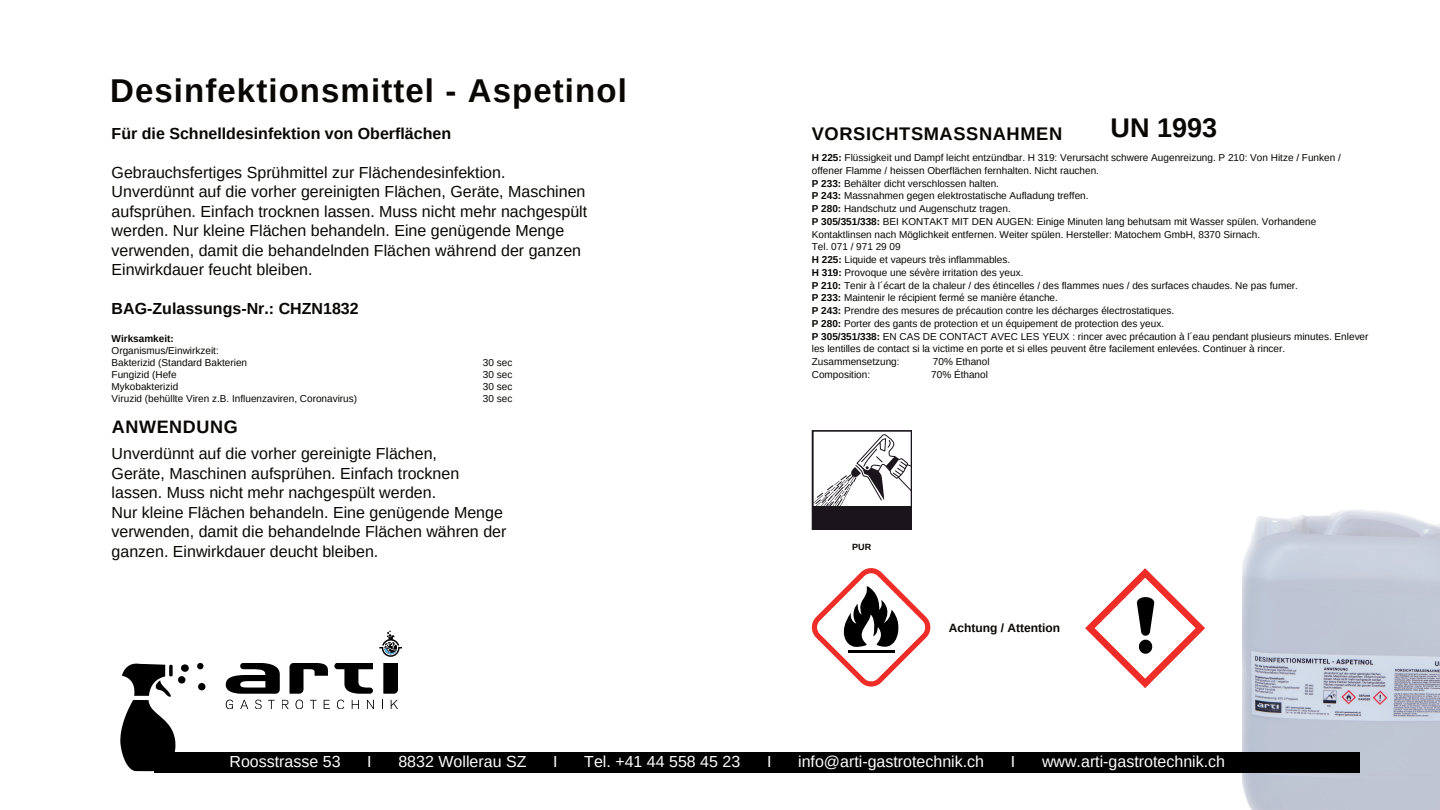
<style>
.page{position:relative;width:1440px;height:810px;background:#fff}
.page>*{position:absolute;margin:0;border:0;box-sizing:border-box;transform-origin:0 0}
.t1{font:700 33px "Arimo";letter-spacing:.035em;color:#080704}
.t2{font:700 27px "Arimo";color:#080704}
.t3{font:700 18.3px "Arimo";letter-spacing:.03em;color:#080704}
.t4{font:700 18px "Arimo";letter-spacing:.035em;color:#080704}
.t5{font:16px/19.5px "Arimo";color:#080704}
.t6{font:16px "Arimo";color:#fdfdfd}
.t7{font:700 16px "Arimo";color:#080704}
.t8{font:700 12px "Arimo";color:#080704}
.t9{font:10px/12.8px "Arimo";color:#080704}
.t10{font:700 10px "Arimo";color:#080704}
.t11{font:700 9px "Arimo";color:#080704}
.s1{font-weight:700}
</style>
<div class="page">
<svg style="left:226px;top:700px;width:7px;height:9px"></svg>
<svg style="left:240px;top:700px;width:8px;height:9px"></svg>
<svg style="left:255px;top:700px;width:7px;height:9px"></svg>
<svg style="left:226px;top:663px;width:54px;height:31px"></svg>
<svg style="left:268px;top:700px;width:7px;height:9px"></svg>
<svg style="left:282px;top:700px;width:7px;height:9px"></svg>
<svg style="left:295px;top:700px;width:8px;height:9px"></svg>
<svg style="left:310px;top:700px;width:7px;height:9px"></svg>
<svg style="left:290px;top:663px;width:38px;height:31px"></svg>
<svg style="left:324px;top:700px;width:6px;height:9px"></svg>
<svg style="left:337px;top:700px;width:7px;height:9px"></svg>
<svg style="left:352px;top:700px;width:7px;height:9px"></svg>
<svg style="left:334px;top:663px;width:39px;height:31px"></svg>
<svg style="left:367px;top:700px;width:7px;height:9px"></svg>
<img style="left:1242px;top:510px;width:198px;height:300px">
<div style="left:154px;top:752px;width:1206px;height:21px;background:#000"></div>
<svg style="left:383px;top:663px;width:15px;height:31px"></svg>
<svg style="left:391px;top:700px;width:7px;height:9px"></svg>
<svg style="left:379px;top:631px;width:23px;height:26px"></svg>
<svg style="left:120px;top:663px;width:86px;height:108px"></svg>
<svg style="left:812px;top:430px;width:100px;height:100px"></svg>
<svg style="left:812px;top:568px;width:119px;height:119px"></svg>
<svg style="left:1085px;top:568px;width:120px;height:120px"></svg>
<h1 class="t1" style="left:110px;top:68px;width:518px">Desinfektionsmittel - Aspetinol</h1>
<h3 class="t7" style="left:112px;top:122px;width:341px">Für die Schnelldesinfektion von Oberflächen</h3>
<p class="t5" style="left:112px;top:163px;width:477px">Gebrauchsfertiges Sprühmittel zur Flächendesinfektion.<br>Unverdünnt auf die vorher gereinigten Flächen, Geräte, Maschinen aufsprühen. Einfach trocknen lassen. Muss nicht mehr nachgespült werden. Nur kleine Flächen behandeln. Eine genügende Menge verwenden, damit die behandelnden Flächen während der ganzen Einwirkdauer feucht bleiben.</p>
<h3 class="t7" style="left:112px;top:298px;width:249px">BAG-Zulassungs-Nr.: CHZN1832</h3>
<p class="t10" style="left:112px;top:331px;width:64px">Wirksamkeit:</p>
<p class="t9" style="left:112px;top:344px;width:247px;line-height:12px">Organismus/Einwirkzeit:<br>Bakterizid (Standard Bakterien<br>Fungizid (Hefe<br>Mykobakterizid<br>Viruzid (behüllte Viren z.B. Influenzaviren, Coronavirus)</p>
<p class="t9" style="left:483px;top:356px;width:31px;line-height:12px;text-align:justify">30 sec 30 sec 30 sec 30 sec</p>
<h3 class="t4" style="left:112px;top:415px;width:127px">ANWENDUNG</h3>
<p class="t5" style="left:112px;top:444px;width:396px">Unverdünnt auf die vorher gereinigte Flächen,<br>Geräte, Maschinen aufsprühen. Einfach trocknen lassen. Muss nicht mehr nachgespült werden.<br>Nur kleine Flächen behandeln. Eine genügende Menge verwenden, damit die behandelnde Flächen währen der ganzen. Einwirkdauer deucht bleiben.</p>
<h3 class="t3" style="left:812px;top:121px;width:252px">VORSICHTSMASSNAHMEN</h3>
<h2 class="t2" style="left:1111px;top:110px;width:108px">UN 1993</h2>
<p class="t9" style="left:812px;top:151px;width:558px"><span class="s1">H 225:</span> Flüssigkeit und Dampf leicht entzündbar. H 319: Verursacht schwere Augenreizung. P 210: Von Hitze / Funken / offener Flamme / heissen Oberflächen fernhalten. Nicht rauchen.<br><span class="s1">P 233:</span> Behälter dicht verschlossen halten.<br><span class="s1">P 243:</span> Massnahmen gegen elektrostatische Aufladung treffen.<br><span class="s1">P 280:</span> Handschutz und Augenschutz tragen.<br><span class="s1">P 305/351/338:</span> BEI KONTAKT MIT DEN AUGEN: Einige Minuten lang behutsam mit Wasser spülen. Vorhandene Kontaktlinsen nach Möglichkeit entfernen. Weiter spülen. Hersteller: Matochem GmbH, 8370 Sirnach.<br>Tel. 071 / 971 29 09<br><span class="s1">H 225:</span> Liquide et vapeurs très inflammables.<br><span class="s1">H 319:</span> Provoque une sévère irritation des yeux.<br><span class="s1">P 210:</span> Tenir à l´écart de la chaleur / des étincelles / des flammes nues / des surfaces chaudes. Ne pas fumer.<br><span class="s1">P 233:</span> Maintenir le récipient fermé se manière étanche.<br><span class="s1">P 243:</span> Prendre des mesures de précaution contre les décharges électrostatiques.<br><span class="s1">P 280:</span> Porter des gants de protection et un équipement de protection des yeux.<br><span class="s1">P 305/351/338:</span> EN CAS DE CONTACT AVEC LES YEUX : rincer avec précaution à l´eau pendant plusieurs minutes. Enlever les lentilles de contact si la victime en porte et si elles peuvent être facilement enlevées. Continuer à rincer.<br>Zusammensetzung:</p>
<p class="t9" style="left:933px;top:355px;width:58px">70% Ethanol</p>
<p class="t9" style="left:812px;top:368px;width:60px">Composition:</p>
<p class="t9" style="left:931px;top:368px;width:58px">70% Éthanol</p>
<p class="t11" style="left:852px;top:541px;width:20px">PUR</p>
<p class="t8" style="left:949px;top:619px;width:113px">Achtung / Attention</p>
<h3 class="t6" style="left:229px;top:752px;width:113px">Roosstrasse 53</h3>
<h3 class="t6" style="left:367px;top:752px;width:6px">I</h3>
<h3 class="t6" style="left:398px;top:752px;width:130px">8832 Wollerau SZ</h3>
<h3 class="t6" style="left:553px;top:752px;width:6px">I</h3>
<h3 class="t6" style="left:584px;top:752px;width:158px">Tel. +41 44 558 45 23</h3>
<h3 class="t6" style="left:767px;top:752px;width:6px">I</h3>
<h3 class="t6" style="left:798px;top:752px;width:188px">info@arti-gastrotechnik.ch</h3>
<h3 class="t6" style="left:1011px;top:752px;width:6px">I</h3>
<h3 class="t6" style="left:1042px;top:752px;width:185px">www.arti-gastrotechnik.ch</h3>
</div>
